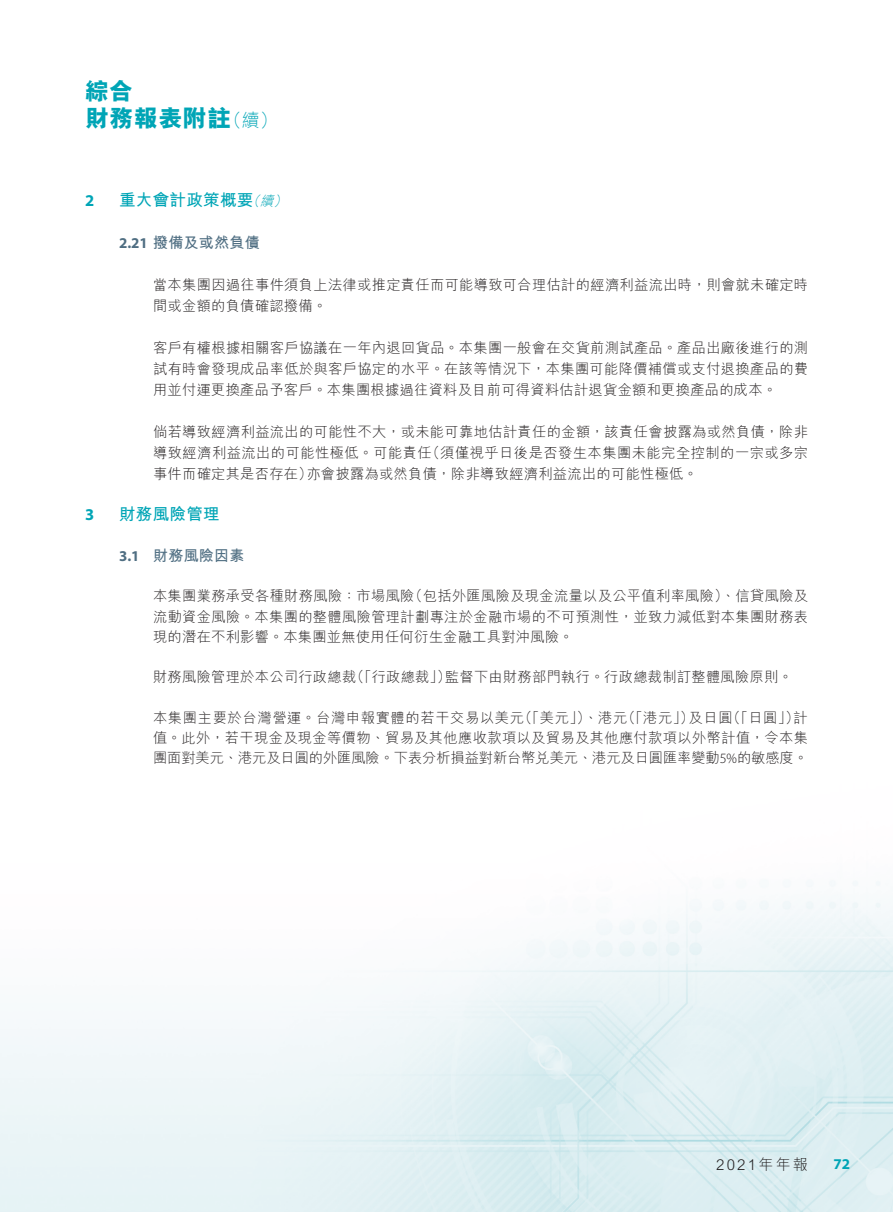
<style>
.page{position:relative;width:893px;height:1212px;background:#fff}
.page>*{position:absolute;margin:0;border:0;box-sizing:border-box;transform-origin:0 0}
.t1{font:800 24px "M Hei HK";letter-spacing:.02em;color:#00a5b6}
.t2{font:300 18px "M Hei HK";color:#00a5b6}
._01_H1{font:700 16.5px "M Hei HK";letter-spacing:.02em;color:#00a5b6}
._01_H1-2{font:700 16.5px "Myriad Pro";color:#00a5b6}
._02_H2{font:700 15px "M Hei HK";letter-spacing:.02em;color:#4f6e82}
.t3{font:300 15px "M Hei HK";letter-spacing:.15em;color:#231f20}
._02_H2-2{font:700 15px "Myriad Pro";color:#4f6e82}
.t4{font:700 15px "Myriad Pro";color:#00a5b6}
._00_txt{font:300 14.25px/21px "M Hei HK";letter-spacing:.025em;color:#231f20}
._01_H1-3{font:italic 300 13.5px "M Hei HK";color:#00a5b6}
.s1{font-family:"Myriad Pro"}
</style>
<div class="page">
<img style="left:0;top:881px;width:893px;height:331px">
<h1 class="t1" style="left:85px;top:79px;width:49px">綜合</h1>
<h1 class="t1" style="left:85px;top:106px;width:148px">財務報表附註</h1>
<p class="t2" style="left:224px;top:111px;width:55px">（續(</p>
<p class="_01_H1-2" style="left:85px;top:190px;width:11px">2</p>
<p class="_01_H1-2" style="left:85px;top:504px;width:11px">3</p>
<p class="_01_H1" style="left:119px;top:188px;width:136px">重大會計政策概要</p>
<p class="_01_H1-3" style="left:260px;top:194px;width:18px">續</p>
<p class="_01_H1-3" style="left:247px;top:194px;width:18px">（</p>
<p class="_01_H1-3" style="left:274px;top:194px;width:18px">(</p>
<p class="_02_H2" style="left:119px;top:232px;width:142px"><span class="s1">2.21</span> 撥備及或然負債</p>
<p class="_00_txt" style="left:153px;top:274px;width:657px">當本集團因過往事件須負上法律或推定責任而可能導致可合理估計的經濟利益流出時，則會就未確定時間或金額的負債確認撥備。</p>
<p class="_00_txt" style="left:153px;top:337px;width:657px;text-align:justify">客戶有權根據相關客戶協議在一年內退回貨品。本集團一般會在交貨前測試產品。產品出廠後進行的測試有時會發現成品率低於與客戶協定的水平。在該等情況下，本集團可能降價補償或支付退換產品的費用並付運更換產品予客戶。本集團根據過往資料及目前可得資料估計退貨金額和更換產品的成本。</p>
<p class="_00_txt" style="left:153px;top:421px;width:657px;text-align:right">倘若導致經濟利益流出的可能性不大，或未能可靠地估計責任的金額，該責任會披露為或然負債，除非（須僅視乎日後是否發生本集團未能完全控制的一宗或多宗</p>
<p class="_00_txt" style="left:306px;top:442px;width:393px;text-indent:-153px">導致經濟利益流出的可能性極低。可能責任<br>亦會披露為或然負債，除非導致經濟利益流出的可能性極低。</p>
<p class="_00_txt" style="left:153px;top:463px;width:161px">事件而確定其是否存在）</p>
<p class="_01_H1" style="left:119px;top:502px;width:102px">財務風險管理</p>
<p class="_02_H2-2" style="left:119px;top:546px;width:22px">3.1</p>
<p class="_02_H2" style="left:153px;top:544px;width:93px">財務風險因素</p>
<p class="_00_txt" style="left:409px;top:585px;width:401px">（包括外匯風險及現金流量以及公平值利率風險）、信貸風險及</p>
<p class="_00_txt" style="left:153px;top:586px;width:657px;line-height:20.2px">本集團業務承受各種財務風險：市場風險<br>流動資金風險。本集團的整體風險管理計劃專注於金融市場的不可預測性，並致力減低對本集團財務表現的潛在不利影響。本集團並無使用任何衍生金融工具對沖風險。</p>
<p class="_00_txt" style="left:445px;top:666px;width:349px">監督下由財務部門執行。行政總裁制訂整體風險原則。</p>
<p class="_00_txt" style="left:350px;top:666px;width:102px">（「行政總裁」）</p>
<p class="_00_txt" style="left:153px;top:666px;width:205px">財務風險管理於本公司行政總裁</p>
<p class="_00_txt" style="left:153px;top:707px;width:656px;line-height:20.2px">本集團主要於台灣營運。台灣申報實體的若干交易以美元<br>值。此外，若干現金及現金等價物、貿易及其他應收款項以及貿易及其他應付款項以外幣計值，令本集團面對美元、港元及日圓的外匯風險。下表分析損益對新台幣兌美元、港元及日圓匯率變動<span class="s1">5%</span>的敏感度。</p>
<p class="_00_txt" style="left:518px;top:707px;width:111px">（「美元」）、港元</p>
<p class="_00_txt" style="left:621px;top:707px;width:74px">（「港元」）</p>
<p class="_00_txt" style="left:727px;top:707px;width:74px">（「日圓」）</p>
<p class="_00_txt" style="left:794px;top:707px;width:16px">計</p>
<p class="_00_txt" style="left:688px;top:707px;width:46px">及日圓</p>
<p class="t3" style="left:716px;top:1157px;width:93px">2021年年報</p>
<p class="t4" style="left:833px;top:1154px;width:18px">72</p>
</div>
